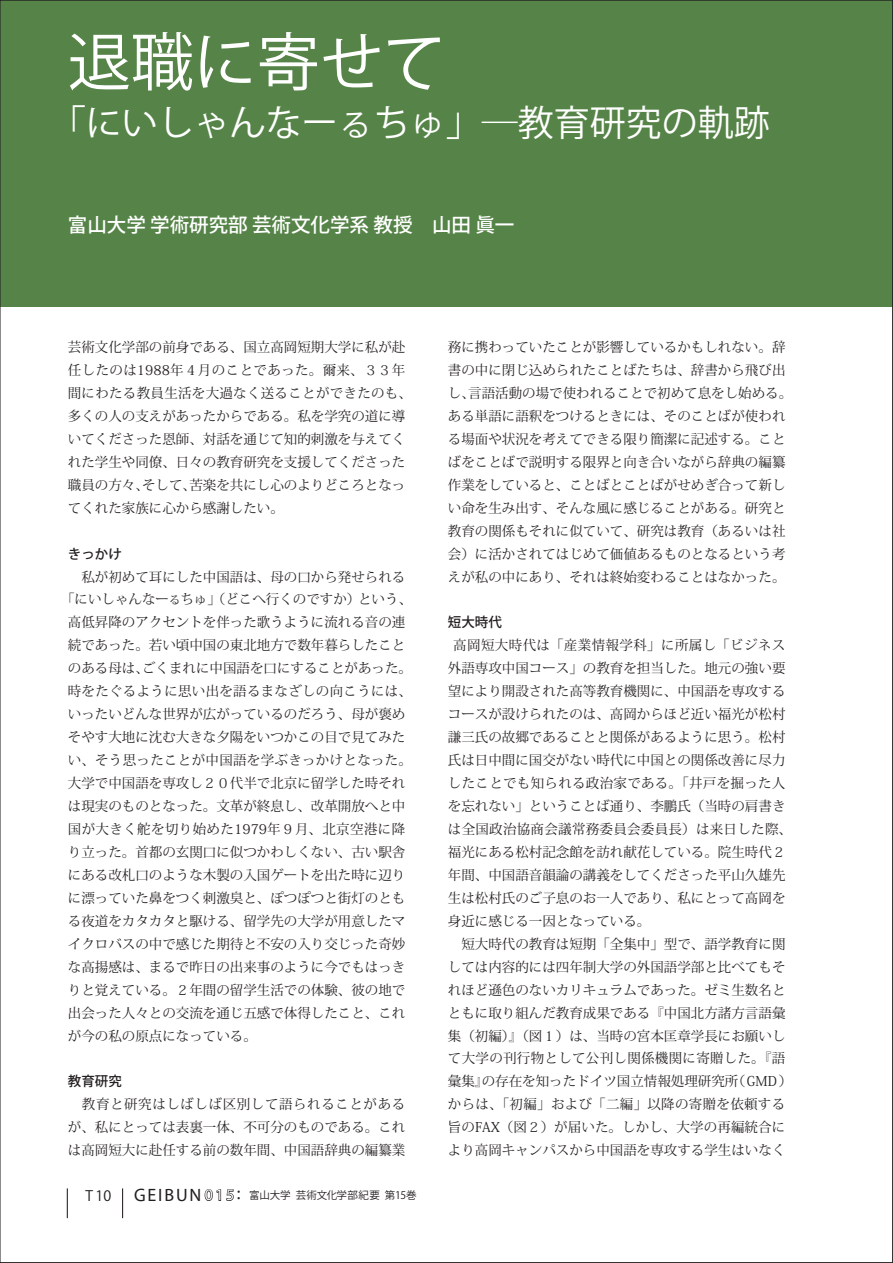
<style>
.page{position:relative;width:893px;height:1263px;background:#fff}
.page>*{position:absolute;margin:0;border:0;box-sizing:border-box;transform-origin:0 0}
.t1{font:63px "Koz Go Pro";color:#fff}
.t2{font:36px "Koz Go Pro";color:#fff}
.t3{font:30px "Koz Go Pro";color:#fff}
.t4{font:500 19.5px "Koz Go Pro";color:#fff}
.t5{font:14.25px "Koz Go Pr 6 N";color:#231f20}
.t6{font:13.5px/23px "Koz Min Pro";color:#231f20}
.t7{font:13.5px "Koz Min Pro";letter-spacing:.02em;color:#231f20}
.t8{font:13.5px "Koz Min Pro";letter-spacing:.03em;color:#231f20}
.t9{font:500 13.5px "Koz Go Pro";color:#231f20}
.t10{font:10.5px "Koz Go Pr 6 N";color:#231f20}
.s1{font-size:11.25px}
.s2{font-family:"Myriad Pro";font-size:18px}
.s3{font-family:"Myriad Pro";font-size:15.9px;color:#fff}
</style>
<div class="page">
<div style="left:0;top:0;width:893px;height:306px;background:#568448"></div>
<hr style="left:67px;top:1188px;width:1px;height:30px;background:#231f20">
<hr style="left:122px;top:1188px;width:1px;height:30px;background:#231f20">
<svg style="left:204px;top:1189px;width:30px;height:12px"></svg>
<svg style="left:892px;top:0;width:1px;height:1263px"></svg>
<h1 class="t1" style="left:68px;top:21px;width:380px">退職に寄せて</h1>
<h2 class="t2" style="left:50px;top:100px;width:722px">「にいしゃんなー　ちゅ」―教育研究の軌跡</h2>
<h3 class="t3" style="left:340px;top:106px;width:31px">る</h3>
<h3 class="t4" style="left:68px;top:212px;width:448px">富山大学 学術研究部 芸術文化学系 教授　山田 眞一</h3>
<p class="t6" style="left:68px;top:335px;width:346px">芸術文化学部の前身である、国立高岡短期大学に私が赴任したのは1988年４月のことであった。爾来、３３年間にわたる教員生活を大過なく送ることができたのも、多くの人の支えがあったからである。私を学究の道に導いてくださった恩師、対話を通じて知的刺激を与えてくれた学生や同僚、日々の教育研究を支援してくださった職員の方々、そして、苦楽を共にし心のよりどころとなってくれた家族に心から感謝したい。</p>
<p class="t9" style="left:68px;top:545px;width:55px">きっかけ</p>
<p class="t6" style="left:68px;top:565px;width:339px">　私が初めて耳にした中国語は、母の口から発せられる</p>
<p class="t6" style="left:61px;top:588px;width:353px">「にいしゃんなー<span class="s1">る</span>ちゅ」（どこへ行くのですか）という、</p>
<p class="t6" style="left:68px;top:611px;width:339px">高低昇降のアクセントを伴った歌うように流れる音の連</p>
<p class="t6" style="left:68px;top:633px;width:339px">続であった。若い頃中国の東北地方で数年暮らしたこと</p>
<p class="t6" style="left:68px;top:656px;width:346px">のある母は、ごくまれに中国語を口にすることがあった。</p>
<p class="t7" style="left:68px;top:682px;width:346px">時をたぐるように思い出を語るまなざしの向こうには、</p>
<p class="t6" style="left:68px;top:702px;width:339px">いったいどんな世界が広がっているのだろう、母が褒め</p>
<p class="t6" style="left:68px;top:725px;width:339px">そやす大地に沈む大きな夕陽をいつかこの目で見てみた</p>
<p class="t7" style="left:68px;top:751px;width:346px">い、そう思ったことが中国語を学ぶきっかけとなった。</p>
<p class="t6" style="left:68px;top:771px;width:339px">大学で中国語を専攻し２０代半で北京に留学した時それ</p>
<p class="t6" style="left:68px;top:794px;width:339px">は現実のものとなった。文革が終息し、改革開放へと中</p>
<p class="t8" style="left:68px;top:819px;width:339px">国が大きく舵を切り始めた1979年９月、北京空港に降</p>
<p class="t6" style="left:68px;top:840px;width:339px">り立った。首都の玄関口に似つかわしくない、古い駅舎</p>
<p class="t6" style="left:68px;top:863px;width:339px">にある改札口のような木製の入国ゲートを出た時に辺り</p>
<p class="t6" style="left:68px;top:886px;width:339px">に漂っていた鼻をつく刺激臭と、ぽつぽつと街灯のとも</p>
<p class="t6" style="left:68px;top:909px;width:339px">る夜道をカタカタと駆ける、留学先の大学が用意したマ</p>
<p class="t6" style="left:68px;top:932px;width:339px">イクロバスの中で感じた期待と不安の入り交じった奇妙</p>
<p class="t6" style="left:68px;top:955px;width:339px">な高揚感は、まるで昨日の出来事のように今でもはっき</p>
<p class="t6" style="left:68px;top:978px;width:339px">りと覚えている。２年間の留学生活での体験、彼の地で</p>
<p class="t6" style="left:68px;top:1001px;width:339px">出会った人々との交流を通じ五感で体得したこと、これ</p>
<p class="t6" style="left:68px;top:1024px;width:191px">が今の私の原点になっている。</p>
<p class="t9" style="left:68px;top:1073px;width:55px">教育研究</p>
<p class="t6" style="left:68px;top:1092px;width:339px;text-align:justify">　教育と研究はしばしば区別して語られることがあるが、私にとっては表裏一体、不可分のものである。これは高岡短大に赴任する前の数年間、中国語辞典の編纂業</p>
<p class="t5" style="left:86px;top:1188px;width:27px">T10</p>
<p class="t10" style="left:134px;top:1189px;width:284px"><span class="s2">GEIBUN</span> <span class="s3">01 5</span> <span class="s2">:</span> 富山大学 芸術文化学部紀要　第15巻</p>
<p class="t6" style="left:448px;top:335px;width:346px">務に携わっていたことが影響しているかもしれない。辞書の中に閉じ込められたことばたちは、辞書から飛び出し、言語活動の場で使われることで初めて息をし始める。ある単語に語釈をつけるときには、そのことばが使われる場面や状況を考えてできる限り簡潔に記述する。ことばをことばで説明する限界と向き合いながら辞典の編纂作業をしていると、ことばとことばがせめぎ合って新しい命を生み出す、そんな風に感じることがある。研究と教育の関係もそれに似ていて、研究は教育（あるいは社会）に活かされてはじめて価値あるものとなるという考えが私の中にあり、それは終始変わることはなかった。</p>
<p class="t9" style="left:448px;top:614px;width:55px">短大時代</p>
<p class="t6" style="left:448px;top:633px;width:346px;text-indent:5px">高岡短大時代は「産業情報学科」に所属し「ビジネス外語専攻中国コース」の教育を担当した。地元の強い要望により開設された高等教育機関に、中国語を専攻するコースが設けられたのは、高岡からほど近い福光が松村謙三氏の故郷であることと関係があるように思う。松村氏は日中間に国交がない時代に中国との関係改善に尽力したことでも知られる政治家である。「井戸を掘った人を忘れない」ということば通り、李鵬氏（当時の肩書きは全国政治協商会議常務委員会委員長）は来日した際、福光にある松村記念館を訪れ献花している。院生時代２年間、中国語音韻論の講義をしてくださった平山久雄先生は松村氏のご子息のお一人であり、私にとって高岡を身近に感じる一因となっている。<br>　短大時代の教育は短期「全集中」型で、語学教育に関しては内容的には四年制大学の外国語学部と比べてもそれほど遜色のないカリキュラムであった。ゼミ生数名とともに取り組んだ教育成果である『中国北方諸方言語彙集（初編）』（図１）は、当時の宮本匡章学長にお願いして大学の刊行物として公刊し関係機関に寄贈した。『語彙集』の存在を知ったドイツ国立情報処理研究所（GMD）からは、「初編」および「二編」以降の寄贈を依頼する旨のFAX（図２）が届いた。しかし、大学の再編統合により高岡キャンパスから中国語を専攻する学生はいなく</p>
</div>
